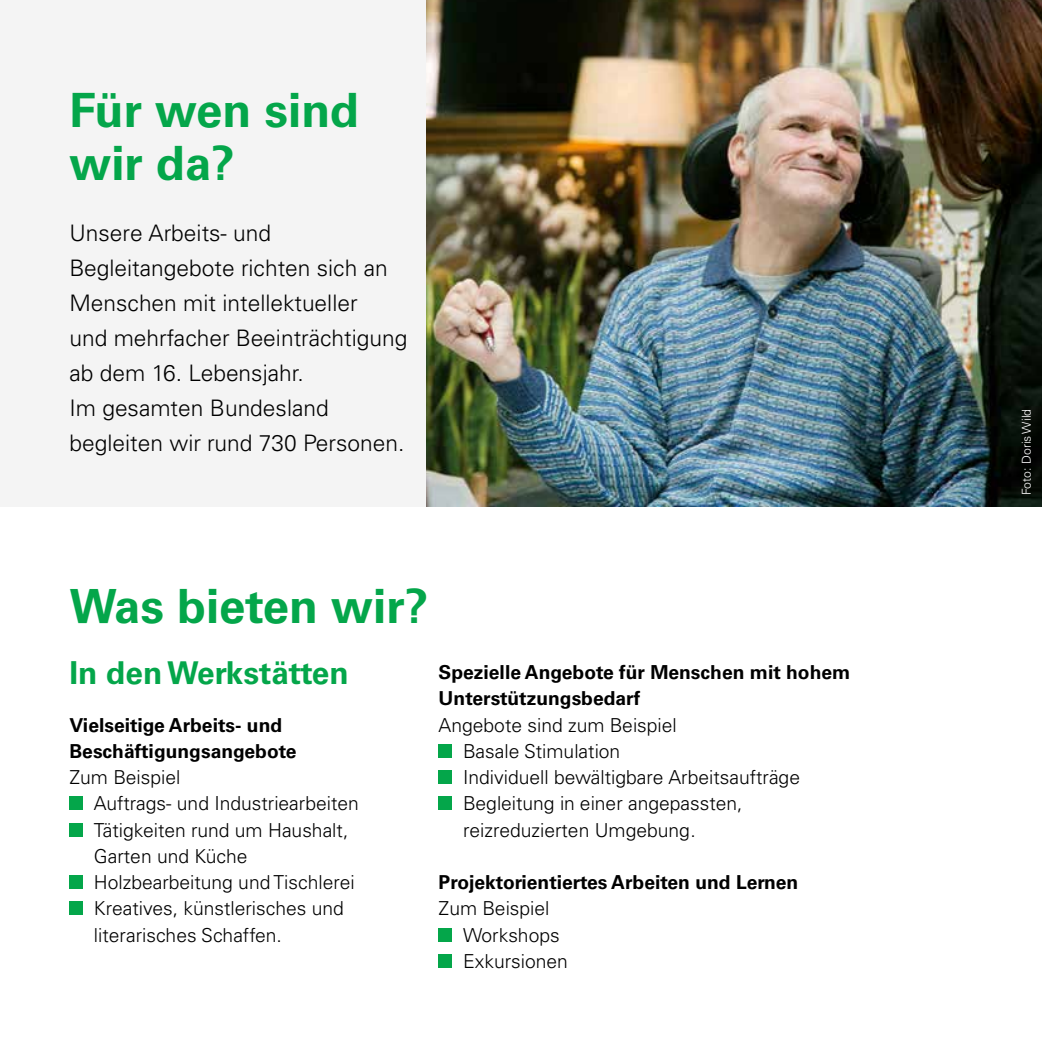
<style>
.page{position:relative;width:1042px;height:1042px;background:#fff}
.page>*{position:absolute;margin:0;border:0;box-sizing:border-box;transform-origin:0 0}
.t1{font:700 47.25px/52.5px "Univers LT Pro 65";color:#04a64a}
.t2{font:700 31.5px "Univers LT Pro 65";color:#04a64a}
.t3{font:300 22.75px/35px "Univers LT Pro 45";color:#000}
.t4{font:300 19.25px/26.2px "Univers LT Pro 45";color:#000}
.t5{font:700 19.25px/26.2px "Univers LT Pro 65";color:#000}
.t6{font:300 12.25px "Univers LT Pro 45";color:#fff}
</style>
<div class="page">
<div style="left:0;top:0;width:471px;height:506px;background:#f4f4f4"></div>
<img style="left:427px;top:0;width:615px;height:506px">
<div style="left:69px;top:796px;width:14px;height:14px;background:#04a64a"></div>
<div style="left:69px;top:823px;width:14px;height:13px;background:#04a64a"></div>
<div style="left:69px;top:875px;width:14px;height:14px;background:#04a64a"></div>
<div style="left:69px;top:901px;width:14px;height:14px;background:#04a64a"></div>
<div style="left:439px;top:744px;width:13px;height:13px;background:#04a64a"></div>
<div style="left:439px;top:770px;width:13px;height:14px;background:#04a64a"></div>
<div style="left:439px;top:796px;width:13px;height:14px;background:#04a64a"></div>
<div style="left:439px;top:928px;width:13px;height:13px;background:#04a64a"></div>
<div style="left:439px;top:954px;width:13px;height:13px;background:#04a64a"></div>
<h1 class="t1" style="left:69px;top:84px;width:291px">Für wen sind wir da?</h1>
<p class="t3" style="left:69px;top:215px;width:339px">Unsere Arbeits- und<br>Begleitangebote richten sich an<br>Menschen mit intellektueller<br>und mehrfacher Beeinträchtigung ab dem 16. Lebensjahr.<br>Im gesamten Bundesland begleiten wir rund 730 Personen.</p>
<h1 class="t1" style="left:69px;top:580px;width:360px">Was bieten wir?</h1>
<h2 class="t2" style="left:69px;top:654px;width:281px">In den Werkstätten</h2>
<p class="t5" style="left:69px;top:712px;width:229px">Vielseitige Arbeits- und<br>Beschäftigungsangebote</p>
<p class="t4" style="left:94px;top:764px;width:266px;text-indent:-25px">Zum Beispiel<br>Auftrags- und Industriearbeiten<br>Tätigkeiten rund um Haushalt,<br>Garten und Küche<br>Holzbearbeitung und Tischlerei<br>Kreatives, künstlerisches und literarisches Schaffen.</p>
<p class="t5" style="left:439px;top:659px;width:413px">Spezielle Angebote für Menschen mit hohem<br>Unterstützungsbedarf</p>
<p class="t4" style="left:463px;top:712px;width:338px;text-indent:-24px">Angebote sind zum Beispiel<br>Basale Stimulation<br>Individuell bewältigbare Arbeitsaufträge<br>Begleitung in einer angepassten, reizreduzierten Umgebung.</p>
<p class="t5" style="left:439px;top:869px;width:361px">Projektorientiertes Arbeiten und Lernen</p>
<p class="t4" style="left:463px;top:895px;width:106px;text-indent:-25px">Zum Beispiel<br>Workshops<br>Exkursionen</p>
<p class="t6" style="left:1019px;top:495px;width:88px;rotate:-90deg">Foto: Doris Wild</p>
</div>
